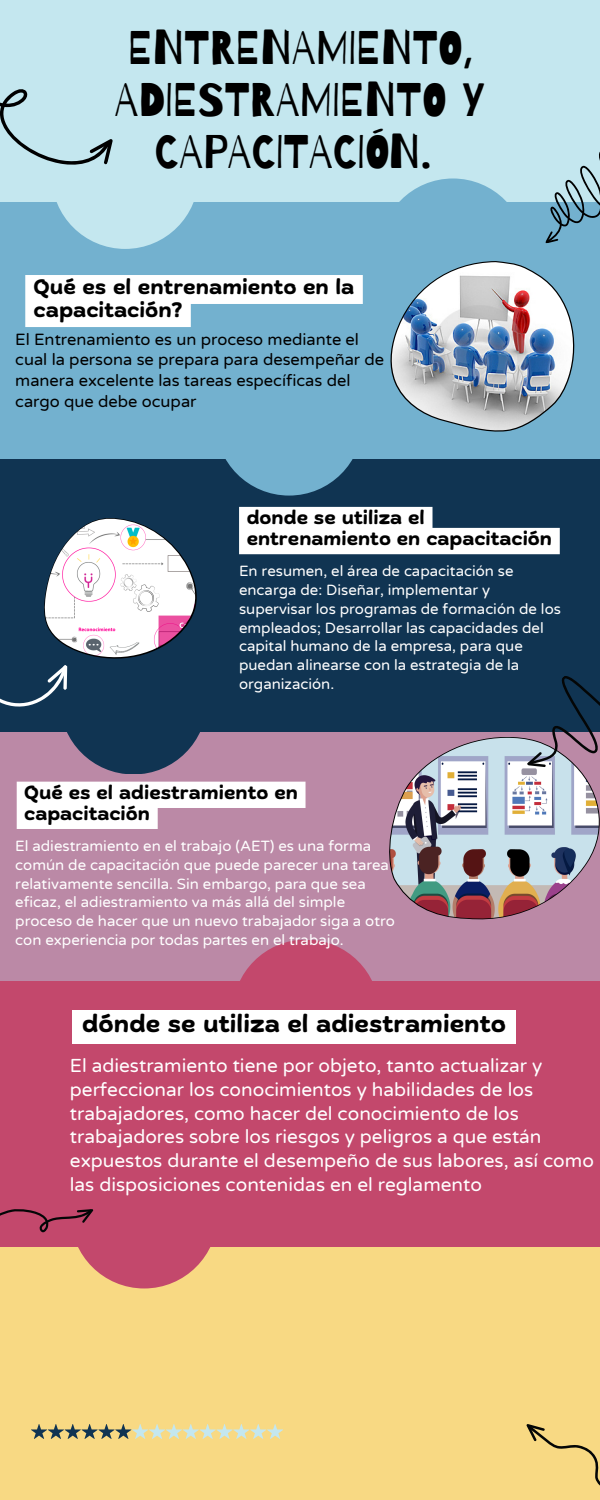
<style>
.page{position:relative;width:600px;height:1500px;background:#f8d983}
.page>*{position:absolute;margin:0;border:0;box-sizing:border-box;transform-origin:0 0}
.t1{font:47px/51.8px "Barrio";color:#000;text-align:center}
.t2{font:700 24.2px "Biski";color:#000}
.t3{font:700 20.9px/23.1px "Biski";color:#000}
.t4{font:19px/23.8px "Varela Round";color:#fff}
.t5{font:700 19px/21px "Biski";color:#000}
.t6{font:16.5px/20.6px "Varela Round";color:#000}
.t7{font:15px/18.8px "Varela Round";color:#fff}
</style>
<div class="page">
<div style="left:0;top:0;width:600px;height:244px;background:#c4e7ef"></div>
<div style="left:379px;top:178px;width:147px;height:147px;background:#73b1cf;border-radius:50%"></div>
<div style="left:0;top:727px;width:600px;height:262px;background:#bb89a6"></div>
<div style="left:0;top:458px;width:600px;height:274px;background:#103452"></div>
<div style="left:60px;top:628px;width:147px;height:146px;background:#103452;border-radius:50%"></div>
<div style="left:0;top:202px;width:600px;height:257px;background:#73b1cf"></div>
<div style="left:52px;top:102px;width:147px;height:147px;background:#c4e7ef;border-radius:50%"></div>
<div style="left:216px;top:349px;width:147px;height:147px;background:#73b1cf;border-radius:50%"></div>
<div style="left:71px;top:1142px;width:147px;height:146px;background:#c3486c;border-radius:50%"></div>
<div style="left:0;top:981px;width:600px;height:266px;background:#c3486c"></div>
<div style="left:233px;top:940px;width:146px;height:147px;background:#c3486c;border-radius:50%"></div>
<svg style="left:0;top:89px;width:113px;height:76px"></svg>
<svg style="left:390px;top:261px;width:184px;height:171px"></svg>
<img style="left:392px;top:262px;width:181px;height:168px">
<img style="left:390px;top:738px;width:209px;height:181px">
<svg style="left:545px;top:152px;width:55px;height:92px"></svg>
<svg style="left:0;top:518px;width:197px;height:189px"></svg>
<svg style="left:500px;top:676px;width:100px;height:124px"></svg>
<svg style="left:0;top:1209px;width:93px;height:23px"></svg>
<svg style="left:526px;top:1424px;width:74px;height:62px"></svg>
<svg style="left:31px;top:1424px;width:252px;height:15px"></svg>
<svg style="left:25px;top:275px;width:338px;height:52px"></svg>
<svg style="left:239px;top:507px;width:321px;height:47px"></svg>
<svg style="left:17px;top:782px;width:289px;height:47px"></svg>
<div style="left:72px;top:1010px;width:444px;height:34px;background:#fff"></div>
<h1 class="t1" style="left:115px;top:23px;width:372px">ENTRENAMIENTO,<br>ADIESTRAMIENTO Y<br>CAPACITACIÓN.</h1>
<p class="t3" style="left:34px;top:277px;width:322px">Qué es el entrenamiento en la capacitación?</p>
<h2 class="t6" style="left:15px;top:329px;width:370px">El Entrenamiento es un proceso mediante el cual la persona se prepara para desempeñar de manera excelente las tareas específicas del cargo que debe ocupar</h2>
<p class="t5" style="left:247px;top:509px;width:307px">donde se utiliza el entrenamiento en capacitación</p>
<p class="t7" style="left:239px;top:562px;width:323px">En resumen, el área de capacitación se encarga de: Diseñar, implementar y supervisar los programas de formación de los empleados; Desarrollar las capacidades del capital humano de la empresa, para que puedan alinearse con la estrategia de la organización.</p>
<p class="t5" style="left:24px;top:784px;width:275px">Qué es el adiestramiento en capacitación</p>
<h2 class="t7" style="left:15px;top:837px;width:381px">El adiestramiento en el trabajo (AET) es una forma común de capacitación que puede parecer una tarea relativamente sencilla. Sin embargo, para que sea eficaz, el adiestramiento va más allá del simple proceso de hacer que un nuevo trabajador siga a otro con experiencia por todas partes en el trabajo.</h2>
<p class="t2" style="left:82px;top:1014px;width:425px">dónde se utiliza el adiestramiento</p>
<p class="t4" style="left:70px;top:1054px;width:526px">El adiestramiento tiene por objeto, tanto actualizar y perfeccionar los conocimientos y habilidades de los trabajadores, como hacer del conocimiento de los trabajadores sobre los riesgos y peligros a que están expuestos durante el desempeño de sus labores, así como las disposiciones contenidas en el reglamento</p>
</div>
